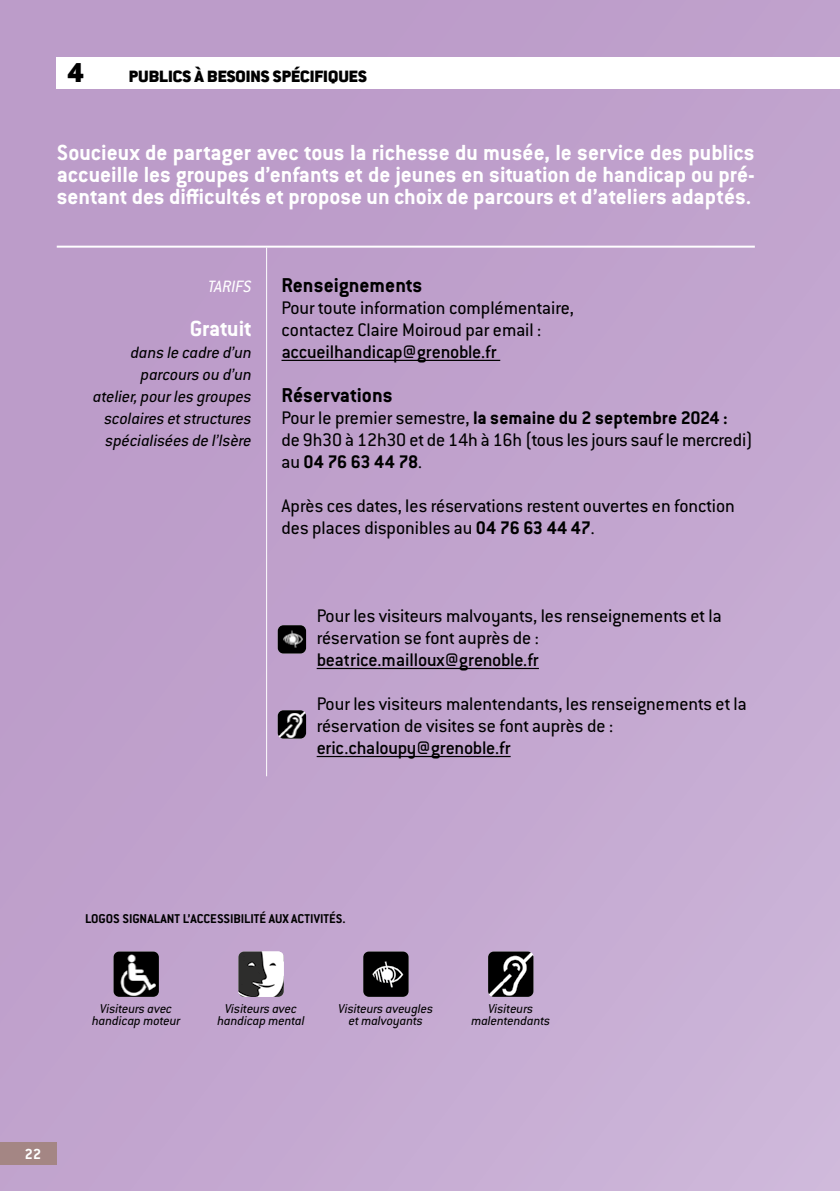
<style>
.page{position:relative;width:840px;height:1191px;background:#fff}
.page>*{position:absolute;margin:0;border:0;box-sizing:border-box;transform-origin:0 0}
.t1{font:900 30px "Conduit ITC Std";color:#000}
.t2{font:700 24px/22px "Conduit ITC Std";color:#fff;text-align:justify}
.t3{font:700 22px "Conduit ITC Std";color:#000}
.t4{font:20px/22px "Conduit ITC Std";color:#000}
.t5{font:500 20px "Conduit ITC Std";letter-spacing:-.015em;color:#000}
.t6{font:italic 18px/22px "Conduit ITC Std";color:#000;text-align:right}
.t7{font:900 18px "Conduit ITC Std";color:#000}
.t8{font:italic 18px "Conduit ITC Std";color:#fff}
.t9{font:700 16px "Conduit ITC Std";color:#fff}
.t10{font:italic 14px/12px "Conduit ITC Std";color:#000;text-align:center}
.t11{font:700 14px "Conduit ITC Std";color:#000}
.s1{font-weight:700}
</style>
<div class="page">
<div style="left:0;top:0;width:839px;height:1191px;background:linear-gradient(to right,#bc9cc9,#c7acd3)"></div>
<div style="left:0;top:1142px;width:57px;height:22px;background:#a48684"></div>
<div style="left:57px;top:57px;width:782px;height:32px;background:#fff"></div>
<hr style="left:281px;top:360px;width:219px;height:1px;background:#000">
<hr style="left:266px;top:248px;width:1px;height:528px;background:#fff">
<img style="left:113px;top:951px;width:46px;height:46px">
<img style="left:238px;top:951px;width:45px;height:46px">
<img style="left:363px;top:951px;width:45px;height:46px">
<img style="left:488px;top:951px;width:45px;height:46px">
<img style="left:277px;top:625px;width:29px;height:28px">
<hr style="left:316px;top:668px;width:222px;height:1px;background:#000">
<hr style="left:57px;top:246px;width:697px;height:2px;background:#fff">
<hr style="left:316px;top:756px;width:194px;height:1px;background:#000">
<img style="left:277px;top:710px;width:29px;height:28px">
<h1 class="t1" style="left:67px;top:56px;width:18px">4</h1>
<p class="t7" style="left:129px;top:67px;width:239px">PUBLICS À BESOINS SPÉCIFIQUES</p>
<p class="t2" style="left:57px;top:141px;width:699px">Soucieux de partager avec tous la richesse du musée, le service des publics accueille les groupes d’enfants et de jeunes en situation de handicap ou pré&shy;sentant des difficultés et propose un choix de parcours et d’ateliers adaptés.</p>
<p class="t8" style="left:208px;top:275px;width:45px">TARIFS</p>
<p class="t2" style="left:189px;top:317px;width:63px">Gratuit</p>
<p class="t6" style="left:93px;top:341px;width:160px">dans le cadre d’un parcours ou d’un atelier, pour les groupes scolaires et structures spécialisées de l’Isère</p>
<p class="t3" style="left:281px;top:272px;width:142px">Renseignements</p>
<p class="t4" style="left:281px;top:296px;width:294px">Pour toute information complémentaire, contactez Claire Moiroud par email :</p>
<p class="t5" style="left:281px;top:340px;width:216px">accueilhandicap@grenoble.fr</p>
<p class="t3" style="left:281px;top:382px;width:113px">Réservations</p>
<p class="t4" style="left:281px;top:406px;width:472px">Pour le premier semestre, <span class="s1">la semaine du 2 septembre 2024 :<br></span>de 9h30 à 12h30 et de 14h à 16h (tous les jours sauf le mercredi) au <span class="s1">04 76 63 44 78</span>.</p>
<p class="t4" style="left:281px;top:494px;width:454px">Après ces dates, les réservations restent ouvertes en fonction des places disponibles au <span class="s1">04 76 63 44 47</span>.</p>
<p class="t4" style="left:316px;top:604px;width:406px">Pour les visiteurs malvoyants, les renseignements et la réservation se font auprès de :</p>
<p class="t5" style="left:316px;top:648px;width:223px">beatrice.mailloux@grenoble.fr</p>
<p class="t4" style="left:316px;top:692px;width:431px">Pour les visiteurs malentendants, les renseignements et la réservation de visites se font auprès de :</p>
<p class="t5" style="left:316px;top:736px;width:195px">eric.chaloupy@grenoble.fr</p>
<p class="t11" style="left:85px;top:910px;width:262px">LOGOS SIGNALANT L’ACCESSIBILITÉ AUX ACTIVITÉS.</p>
<p class="t10" style="left:92px;top:1001px;width:90px">Visiteurs avec handicap moteur</p>
<p class="t10" style="left:217px;top:1001px;width:89px">Visiteurs avec handicap mental</p>
<p class="t10" style="left:338px;top:1001px;width:96px">Visiteurs aveugles et malvoyants</p>
<p class="t10" style="left:471px;top:1001px;width:80px">Visiteurs malentendants</p>
<p class="t9" style="left:25px;top:1144px;width:18px">22</p>
</div>
